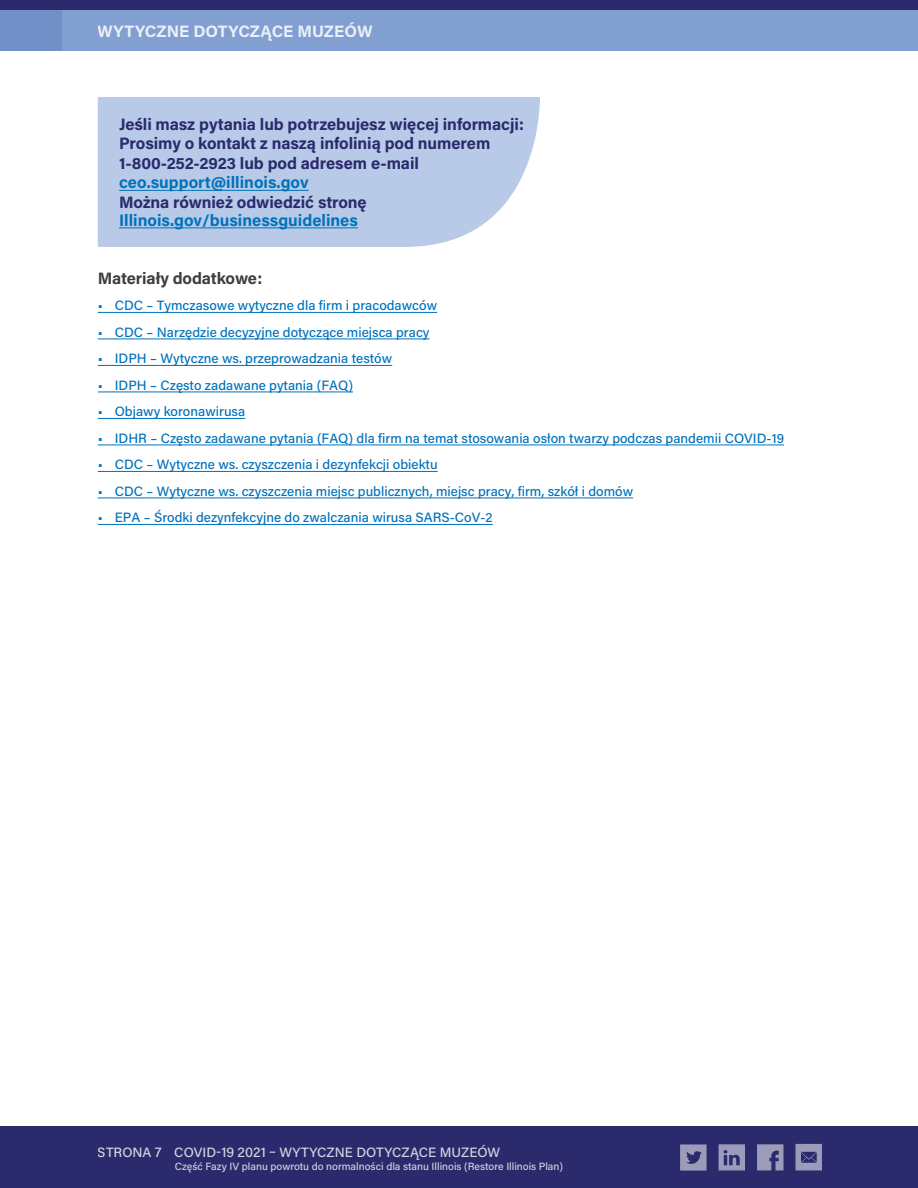
<style>
.page{position:relative;width:918px;height:1188px;background:#fff}
.page>*{position:absolute;margin:0;border:0;box-sizing:border-box;transform-origin:0 0}
.t1{font:700 16.5px/19.5px "Acumin Pro";letter-spacing:-.005em;color:#2a2a6c}
.t2{font:700 16.5px "Acumin Pro";color:#0072bc}
.t3{font:700 16.5px "Acumin Pro";color:#fff}
.t4{font:700 16.5px "Acumin Pro";letter-spacing:-.01em;color:#3e3f3d}
.t5{font:500 13.5px "Acumin Pro";color:#0072bc}
.t6{font:500 13.5px "Acumin Pro";color:#fff}
.t7{font:500 10.5px "Acumin Pro";color:#fff}
</style>
<div class="page">
<hr style="left:98px;top:312px;width:339px;height:1px;background:#0072bc">
<hr style="left:98px;top:339px;width:332px;height:1px;background:#0072bc">
<hr style="left:98px;top:365px;width:294px;height:1px;background:#0072bc">
<hr style="left:98px;top:392px;width:255px;height:1px;background:#0072bc">
<hr style="left:98px;top:418px;width:147px;height:1px;background:#0072bc">
<hr style="left:98px;top:445px;width:686px;height:1px;background:#0072bc">
<hr style="left:98px;top:471px;width:340px;height:1px;background:#0072bc">
<hr style="left:98px;top:498px;width:535px;height:1px;background:#0072bc">
<hr style="left:98px;top:524px;width:395px;height:1px;background:#0072bc">
<div style="left:98px;top:97px;width:442px;height:150px;background:#b8cae7"></div>
<hr style="left:119px;top:190px;width:190px;height:1px;background:#0072bc">
<hr style="left:119px;top:227px;width:239px;height:1px;background:#0072bc">
<div style="left:0;top:0;width:918px;height:10px;background:#2a2a6c"></div>
<div style="left:0;top:10px;width:918px;height:41px;background:#829fd2"></div>
<div style="left:0;top:10px;width:61px;height:41px;background:#7290c8"></div>
<div style="left:0;top:1127px;width:918px;height:61px;background:#2a2a6c"></div>
<svg style="left:680px;top:1144px;width:27px;height:27px"></svg>
<svg style="left:757px;top:1144px;width:26px;height:26px"></svg>
<svg style="left:719px;top:1144px;width:26px;height:26px"></svg>
<svg style="left:796px;top:1144px;width:26px;height:26px"></svg>
<p class="t3" style="left:98px;top:19px;width:276px">WYTYCZNE DOTYCZĄCE MUZEÓW</p>
<p class="t1" style="left:119px;top:113px;width:407px">Jeśli masz pytania lub potrzebujesz więcej informacji:<br>Prosimy o kontakt z naszą infolinią pod numerem<br>1-800-252-2923 lub pod adresem e-mail</p>
<p class="t2" style="left:119px;top:171px;width:191px">ceo.support@illinois.gov</p>
<p class="t1" style="left:119px;top:191px;width:249px">Można również odwiedzić stronę</p>
<p class="t2" style="left:119px;top:208px;width:240px">Illinois.gov/businessguidelines</p>
<p class="t4" style="left:98px;top:266px;width:166px">Materiały dodatkowe:</p>
<p class="t5" style="left:98px;top:296px;width:341px">• CDC – Tymczasowe wytyczne dla firm i pracodawców</p>
<p class="t5" style="left:98px;top:323px;width:333px">• CDC – Narzędzie decyzyjne dotyczące miejsca pracy</p>
<p class="t5" style="left:98px;top:349px;width:296px">• IDPH – Wytyczne ws. przeprowadzania testów</p>
<p class="t5" style="left:98px;top:376px;width:257px">• IDPH – Często zadawane pytania (FAQ)</p>
<p class="t5" style="left:98px;top:402px;width:149px">• Objawy koronawirusa</p>
<p class="t5" style="left:98px;top:429px;width:688px">• IDHR – Często zadawane pytania (FAQ) dla firm na temat stosowania osłon twarzy podczas pandemii COVID-19</p>
<p class="t5" style="left:98px;top:455px;width:341px">• CDC – Wytyczne ws. czyszczenia i dezynfekcji obiektu</p>
<p class="t5" style="left:98px;top:482px;width:537px">• CDC – Wytyczne ws. czyszczenia miejsc publicznych, miejsc pracy, firm, szkół i domów</p>
<p class="t5" style="left:98px;top:508px;width:397px">• EPA – Środki dezynfekcyjne do zwalczania wirusa SARS-CoV-2</p>
<p class="t6" style="left:98px;top:1143px;width:404px">STRONA 7 COVID-19 2021 – WYTYCZNE DOTYCZĄCE MUZEÓW</p>
<p class="t7" style="left:175px;top:1159px;width:390px">Część Fazy IV planu powrotu do normalności dla stanu Illinois (Restore Illinois Plan)</p>
</div>
